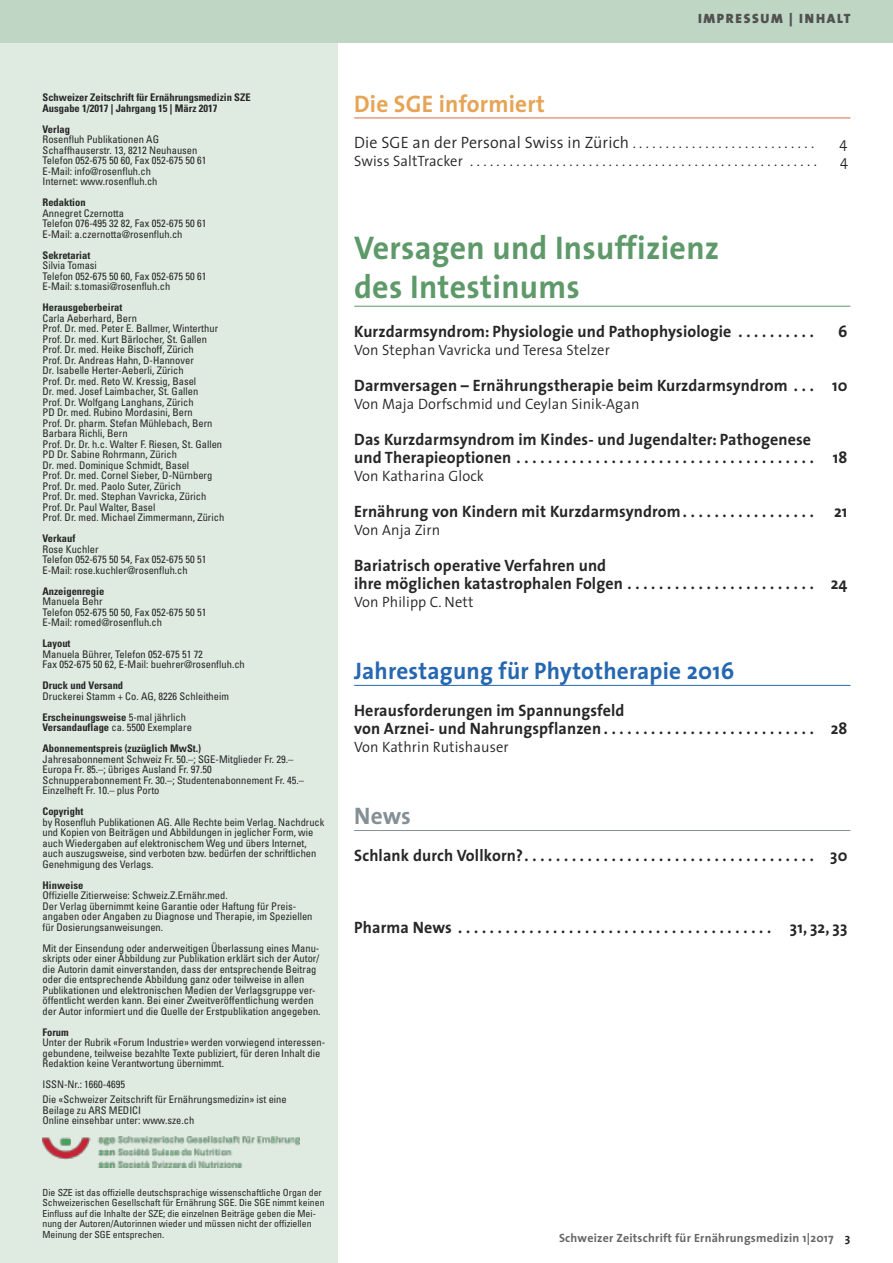
<style>
.page{position:relative;width:893px;height:1263px;background:#fff}
.page>*{position:absolute;margin:0;border:0;box-sizing:border-box;transform-origin:0 0}
.t1{font:700 33px/39px "The Sans";letter-spacing:.01em;color:#5e9969}
.t2{font:700 24px "The Sans";letter-spacing:.01em;color:#2567b0}
.t3{font:700 24px "The Sans";letter-spacing:.01em;color:#e6a456}
.t4{font:700 24px "The Sans";color:#859096}
.t5{font:700 16.5px/18px "The Sans";letter-spacing:.01em;color:#272627}
.t6{font:300 16.5px "The Sans";letter-spacing:.01em;color:#272627}
.t7{font:300 15px "The Sans";letter-spacing:.01em;color:#272627}
.t8{font:900 13.5px "The Sans";letter-spacing:.125em;color:#525152}
.t9{font:700 12px "The Sans";letter-spacing:.02em;color:#686768}
.t10{font:condensed 10.5px/10.5px "Univers";color:#272627}
.t11{font:700 condensed 10.5px/10.5px "Univers";color:#272627}
.t12{font:condensed 9.75px/10.5px "Univers";color:#272627}
.s1{font-weight:700}
.s2{font-weight:400}
.s3{font-size:15px}
.s4{color:#272627}
</style>
<div class="page">
<div style="left:0;top:0;width:337px;height:1263px;background:#dfebe1"></div>
<div style="left:0;top:0;width:893px;height:43px;background:#bed6c3"></div>
<hr style="left:354px;top:118px;width:496px;height:1px;background:#d76d3c">
<hr style="left:354px;top:306px;width:496px;height:1px;background:#5e9969">
<hr style="left:354px;top:685px;width:496px;height:1px;background:#2567b0">
<hr style="left:354px;top:830px;width:496px;height:1px;background:#859096">
<img style="left:43px;top:1137px;width:257px;height:30px">
<p class="t11" style="left:43px;top:93px;width:210px">Schweizer Zeitschrift für Ernährungsmedizin SZE<br>Ausgabe 1/2017 | Jahrgang 15 | März 2017</p>
<p class="t11" style="left:43px;top:124px;width:29px">Verlag</p>
<p class="t10" style="left:43px;top:135px;width:166px">Rosenfluh Publikationen AG<br>Schaffhauserstr. 13, 8212 Neuhausen<br>Telefon 052-675 50 60, Fax 052-675 50 61<br>E-Mail: info@rosenfluh.ch<br>Internet: www.rosenfluh.ch</p>
<p class="t11" style="left:43px;top:198px;width:45px">Redaktion</p>
<p class="t10" style="left:43px;top:208px;width:166px">Annegret Czernotta<br>Telefon 076-495 32 82, Fax 052-675 50 61<br>E-Mail: a.czernotta@rosenfluh.ch</p>
<p class="t11" style="left:43px;top:250px;width:49px">Sekretariat</p>
<p class="t10" style="left:43px;top:261px;width:166px">Silvia Tomasi<br>Telefon 052-675 50 60, Fax 052-675 50 61<br>E-Mail: s.tomasi@rosenfluh.ch</p>
<p class="t11" style="left:43px;top:303px;width:81px">Herausgeberbeirat</p>
<p class="t10" style="left:43px;top:313px;width:183px">Carla Aeberhard, Bern<br>Prof. Dr. med. Peter E. Ballmer, Winterthur Prof. Dr. med. Kurt Bärlocher, St. Gallen Prof. Dr. med. Heike Bischoff, Zürich<br>Prof. Dr. Andreas Hahn, D-Hannover<br>Dr. Isabelle Herter-Aeberli, Zürich<br>Prof. Dr. med. Reto W. Kressig, Basel<br>Dr. med. Josef Laimbacher, St. Gallen<br>Prof. Dr. Wolfgang Langhans, Zürich<br>PD Dr. med. Rubino Mordasini, Bern<br>Prof. Dr. pharm. Stefan Mühlebach, Bern Barbara Richli, Bern<br>Prof. Dr. Dr. h.c. Walter F. Riesen, St. Gallen PD Dr. Sabine Rohrmann, Zürich<br>Dr. med. Dominique Schmidt, Basel<br>Prof. Dr. med. Cornel Sieber, D-Nürnberg Prof. Dr. med. Paolo Suter, Zürich<br>Prof. Dr. med. Stephan Vavricka, Zürich Prof. Dr. Paul Walter, Basel<br>Prof. Dr. med. Michael Zimmermann, Zürich</p>
<p class="t11" style="left:43px;top:534px;width:34px">Verkauf</p>
<p class="t10" style="left:43px;top:544px;width:166px">Rose Kuchler<br>Telefon 052-675 50 54, Fax 052-675 50 51<br>E-Mail: rose.kuchler@rosenfluh.ch</p>
<p class="t11" style="left:43px;top:586px;width:63px">Anzeigenregie</p>
<p class="t10" style="left:43px;top:597px;width:166px">Manuela Behr<br>Telefon 052-675 50 50, Fax 052-675 50 51<br>E-Mail: romed@rosenfluh.ch</p>
<p class="t11" style="left:43px;top:639px;width:29px">Layout</p>
<p class="t10" style="left:43px;top:649px;width:204px">Manuela Bührer, Telefon 052-675 51 72<br>Fax 052-675 50 62, E-Mail: buehrer@rosenfluh.ch</p>
<p class="t11" style="left:43px;top:681px;width:82px">Druck und Versand</p>
<p class="t10" style="left:43px;top:686px;width:188px;line-height:21px">Druckerei Stamm + Co. AG, 8226 Schleitheim<br><span class="s1">Erscheinungsweise</span> 5-mal jährlich</p>
<p class="t11" style="left:43px;top:718px;width:160px;line-height:21px">Versandauflage <span class="s2">ca. 5500 Exemplare<br></span>Abonnementspreis (zuzüglich MwSt.)</p>
<p class="t10" style="left:43px;top:754px;width:263px">Jahresabonnement Schweiz Fr. 50.–; SGE-Mitglieder Fr. 29.– Europa Fr. 85.–; übriges Ausland Fr. 97.50<br>Schnupperabonnement Fr. 30.–; Studentenabonnement Fr. 45.– Einzelheft Fr. 10.– plus Porto</p>
<p class="t11" style="left:43px;top:807px;width:42px">Copyright</p>
<p class="t10" style="left:43px;top:817px;width:283px">by Rosenfluh Publikationen AG. Alle Rechte beim Verlag. Nachdruck und Kopien von Beiträgen und Abbildungen in jeglicher Form, wie auch Wiedergaben auf elektronischem Weg und übers Internet, auch auszugsweise, sind verboten bzw. bedürfen der schriftlichen Genehmigung des Verlags.</p>
<p class="t11" style="left:43px;top:880px;width:42px">Hinweise</p>
<p class="t10" style="left:43px;top:891px;width:271px">Offizielle Zitierweise: Schweiz.Z.Ernähr.med.<br>Der Verlag übernimmt keine Garantie oder Haftung für Preis&shy;angaben oder Angaben zu Diagnose und Therapie, im Speziellen für Dosierungsanweisungen.</p>
<p class="t10" style="left:43px;top:943px;width:280px">Mit der Einsendung oder anderweitigen Überlassung eines Manu&shy;skripts oder einer Abbildung zur Publikation erklärt sich der Autor/ die Autorin damit einverstanden, dass der entsprechende Beitrag oder die entsprechende Abbildung ganz oder teilweise in allen Publikationen und elektronischen Medien der Verlagsgruppe ver&shy;öffentlicht werden kann. Bei einer Zweitveröffentlichung werden der Autor informiert und die Quelle der Erstpublikation angegeben.</p>
<p class="t11" style="left:43px;top:1027px;width:28px">Forum</p>
<p class="t10" style="left:43px;top:1038px;width:284px">Unter der Rubrik «Forum Industrie» werden vorwiegend interessen&shy;gebundene, teilweise bezahlte Texte publiziert, für deren Inhalt die<br>Redaktion keine Verantwortung übernimmt.</p>
<p class="t10" style="left:43px;top:1078px;width:246px;line-height:14.7px">ISSN-Nr.: 1660-4695<br>Die «Schweizer Zeitschrift für Ernährungsmedizin» ist eine</p>
<p class="t10" style="left:43px;top:1105px;width:153px">Beilage zu ARS MEDICI<br>Online einsehbar unter: www.sze.ch</p>
<p class="t12" style="left:43px;top:1187px;width:284px">Die SZE ist das offizielle deutschsprachige wissenschaftliche Organ der Schweizerischen Gesellschaft für Ernährung SGE. Die SGE nimmt keinen Einfluss auf die Inhalte der SZE; die einzelnen Beiträge geben die Mei&shy;nung der Autoren/Autorinnen wieder und müssen nicht der offiziellen Meinung der SGE entsprechen.</p>
<p class="t8" style="left:698px;top:13px;width:154px">IMPRESSUM | INHALT</p>
<h2 class="t3" style="left:354px;top:94px;width:192px">Die SGE informiert</h2>
<h3 class="t6" style="left:354px;top:136px;width:462px">Die SGE an der Personal Swiss in Zürich <span class="s3">. . . . . . . . . . . . . . . . . . . . . . . . . . . .</span></h3>
<h3 class="t7" style="left:840px;top:137px;width:9px">4</h3>
<h3 class="t7" style="left:354px;top:155px;width:464px">Swiss SaltTracker . . . . . . . . . . . . . . . . . . . . . . . . . . . . . . . . . . . . . . . . . . . . . . . . . . . . .</h3>
<h3 class="t7" style="left:840px;top:155px;width:9px">4</h3>
<h1 class="t1" style="left:354px;top:231px;width:367px">Versagen und Insuffizienz des Intestinums</h1>
<h3 class="t5" style="left:354px;top:324px;width:461px">Kurzdarmsyndrom: Physiologie und Pathophysiologie . . . . . . . . . .</h3>
<h3 class="t5" style="left:838px;top:324px;width:11px">6</h3>
<h3 class="t7" style="left:354px;top:345px;width:257px">Von Stephan Vavricka und Teresa Stelzer</h3>
<h3 class="t5" style="left:354px;top:378px;width:495px">Darmversagen – Ernährungstherapie beim Kurzdarmsyndrom . . . 10</h3>
<h3 class="t7" style="left:354px;top:399px;width:287px">Von Maja Dorfschmid und Ceylan Sinik-Agan</h3>
<h3 class="t5" style="left:354px;top:432px;width:495px">Das Kurzdarmsyndrom im Kindes- und Jugendalter: Pathogenese<br>und Therapieoptionen . . . . . . . . . . . . . . . . . . . . . . . . . . . . . . . . . . . . . . 18</h3>
<h3 class="t7" style="left:354px;top:471px;width:131px">Von Katharina Glock</h3>
<h3 class="t5" style="left:354px;top:504px;width:495px">Ernährung von Kindern mit Kurzdarmsyndrom. . . . . . . . . . . . . . . . . 21</h3>
<h3 class="t7" style="left:354px;top:525px;width:87px">Von Anja Zirn</h3>
<h3 class="t5" style="left:354px;top:558px;width:495px">Bariatrisch operative Verfahren und<br>ihre möglichen katastrophalen Folgen . . . . . . . . . . . . . . . . . . . . . . . . 24</h3>
<h3 class="t7" style="left:354px;top:597px;width:121px">Von Philipp C. Nett</h3>
<h2 class="t2" style="left:354px;top:661px;width:382px">Jahrestagung für Phytotherapie 2016</h2>
<h3 class="t5" style="left:354px;top:703px;width:495px">Herausforderungen im Spannungsfeld<br>von Arznei- und Nahrungspflanzen . . . . . . . . . . . . . . . . . . . . . . . . . . . 28</h3>
<h3 class="t7" style="left:354px;top:742px;width:156px">Von Kathrin Rutishauser</h3>
<h2 class="t4" style="left:354px;top:807px;width:58px">News</h2>
<h3 class="t5" style="left:354px;top:848px;width:495px">Schlank durch Vollkorn?. . . . . . . . . . . . . . . . . . . . . . . . . . . . . . . . . . . . . 30</h3>
<h3 class="t5" style="left:354px;top:920px;width:495px">Pharma News . . . . . . . . . . . . . . . . . . . . . . . . . . . . . . . . . . . . . . . . 31, 32, 33</h3>
<p class="t9" style="left:559px;top:1233px;width:293px">Schweizer Zeitschrift für Ernährungsmedizin 1|2017 <span class="s4">3</span></p>
</div>
